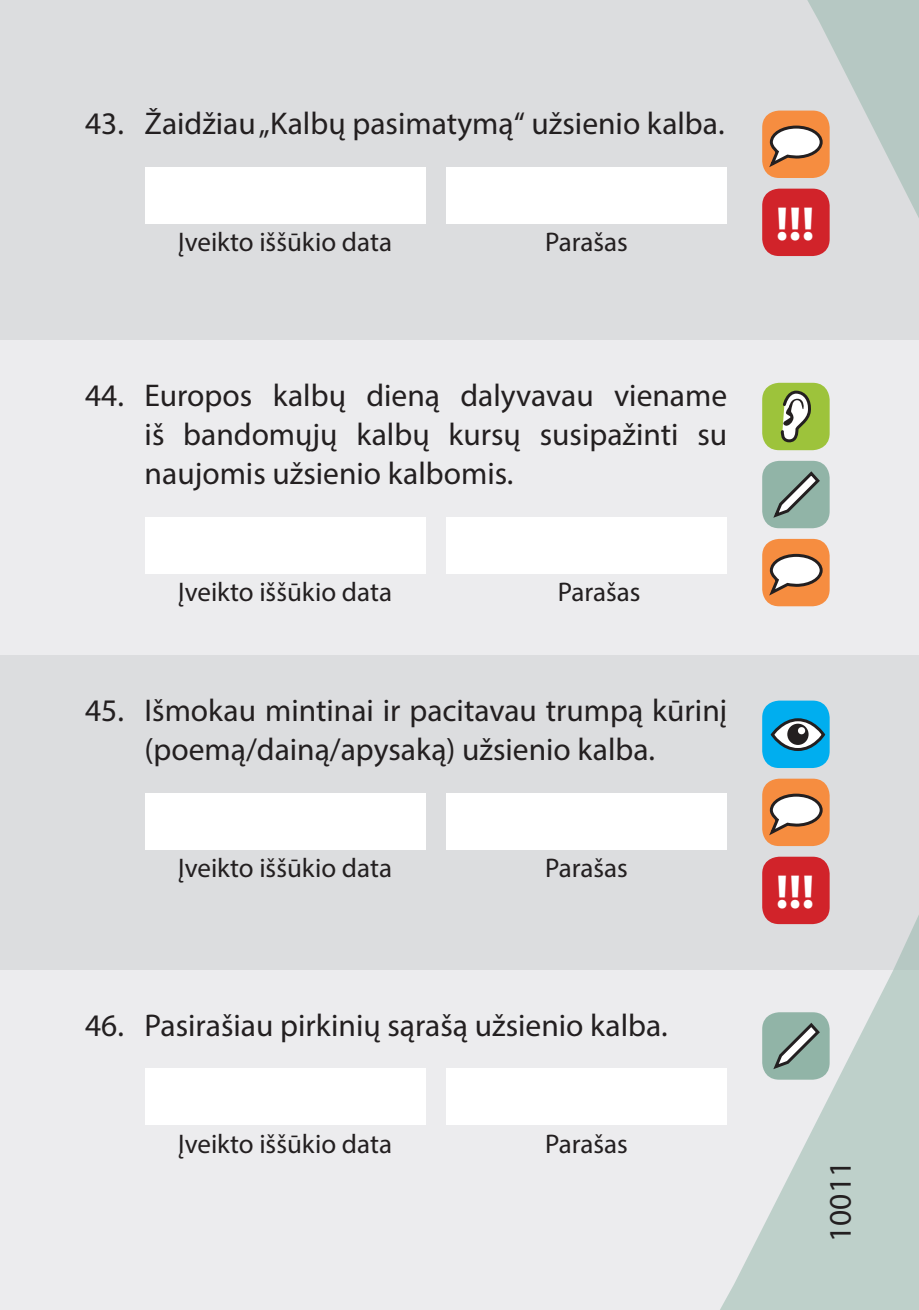
<style>
.page{position:relative;width:919px;height:1310px;background:#fff}
.page>*{position:absolute;margin:0;border:0;box-sizing:border-box;transform-origin:0 0}
.t1{font:700 48px "Myriad Pro";color:#fff}
.t2{font:31.5px/39px "Myriad Pro";color:#231f20;text-align:justify}
.t3{font:27px "Myriad Pro";color:#231f20}
</style>
<div class="page">
<div style="left:0;top:969px;width:918px;height:341px;background:#ececee"></div>
<div style="left:0;top:340px;width:918px;height:315px;background:#ececee"></div>
<div style="left:0;top:655px;width:918px;height:314px;background:#dcdddf"></div>
<div style="left:0;top:0;width:918px;height:340px;background:#dcdddf"></div>
<svg style="left:689px;top:804px;width:229px;height:506px"></svg>
<svg style="left:774px;top:0;width:144px;height:502px"></svg>
<div style="left:145px;top:167px;width:280px;height:57px;background:#fff"></div>
<div style="left:446px;top:167px;width:280px;height:57px;background:#fff"></div>
<div style="left:145px;top:517px;width:280px;height:57px;background:#fff"></div>
<div style="left:446px;top:517px;width:280px;height:57px;background:#fff"></div>
<div style="left:145px;top:793px;width:280px;height:56px;background:#fff"></div>
<div style="left:446px;top:793px;width:280px;height:56px;background:#fff"></div>
<div style="left:145px;top:1068px;width:280px;height:57px;background:#fff"></div>
<div style="left:446px;top:1068px;width:280px;height:57px;background:#fff"></div>
<div style="left:762px;top:111px;width:67px;height:67px;background:#f68d40;border-radius:17px"></div>
<div style="left:762px;top:1012px;width:67px;height:67px;background:#91b4a7;border-radius:17px"></div>
<div style="left:762px;top:383px;width:67px;height:67px;background:#9dc33b;border-radius:17px"></div>
<svg style="left:766px;top:125px;width:58px;height:318px"></svg>
<div style="left:762px;top:539px;width:67px;height:67px;background:#f68d40;border-radius:17px"></div>
<div style="left:762px;top:700px;width:67px;height:68px;background:#00aeef;border-radius:17px"></div>
<div style="left:762px;top:778px;width:67px;height:68px;background:#f68d40;border-radius:17px"></div>
<svg style="left:766px;top:553px;width:58px;height:542px"></svg>
<div style="left:762px;top:461px;width:67px;height:67px;background:#91b4a7;border-radius:17px"></div>
<svg style="left:773px;top:471px;width:47px;height:47px"></svg>
<div style="left:762px;top:189px;width:67px;height:67px;background:#d1232a;border-radius:17px"></div>
<div style="left:762px;top:856px;width:67px;height:68px;background:#d1232a;border-radius:17px"></div>
<p class="t2" style="left:85px;top:104px;width:641px">43. Žaidžiau „Kalbų pasimatymą“ užsienio kalba.</p>
<p class="t3" style="left:178px;top:225px;width:215px">Įveikto iššūkio data</p>
<p class="t3" style="left:545px;top:225px;width:84px">Parašas</p>
<p class="t2" style="left:145px;top:376px;width:584px;text-indent:-60px">44. Europos kalbų dieną dalyvavau viename iš bandomųjų kalbų kursų susipažinti su naujomis užsienio kalbomis.</p>
<p class="t3" style="left:178px;top:575px;width:215px">Įveikto iššūkio data</p>
<p class="t3" style="left:557px;top:575px;width:84px">Parašas</p>
<p class="t2" style="left:85px;top:690px;width:643px;text-align:center">45. Išmokau mintinai ir pacitavau trumpą kūrinį (poemą/dainą/apysaką) užsienio kalba.</p>
<p class="t3" style="left:178px;top:851px;width:215px">Įveikto iššūkio data</p>
<p class="t3" style="left:545px;top:851px;width:84px">Parašas</p>
<p class="t2" style="left:85px;top:1005px;width:584px">46. Pasirašiau pirkinių sąrašą užsienio kalba.</p>
<p class="t3" style="left:178px;top:1127px;width:215px">Įveikto iššūkio data</p>
<p class="t3" style="left:545px;top:1127px;width:84px">Parašas</p>
<h1 class="t1" style="left:775px;top:193px;width:40px">!!!</h1>
<h1 class="t1" style="left:775px;top:861px;width:40px">!!!</h1>
<p class="t2" style="left:820px;top:1242px;width:82px;rotate:-90deg">10011</p>
</div>
